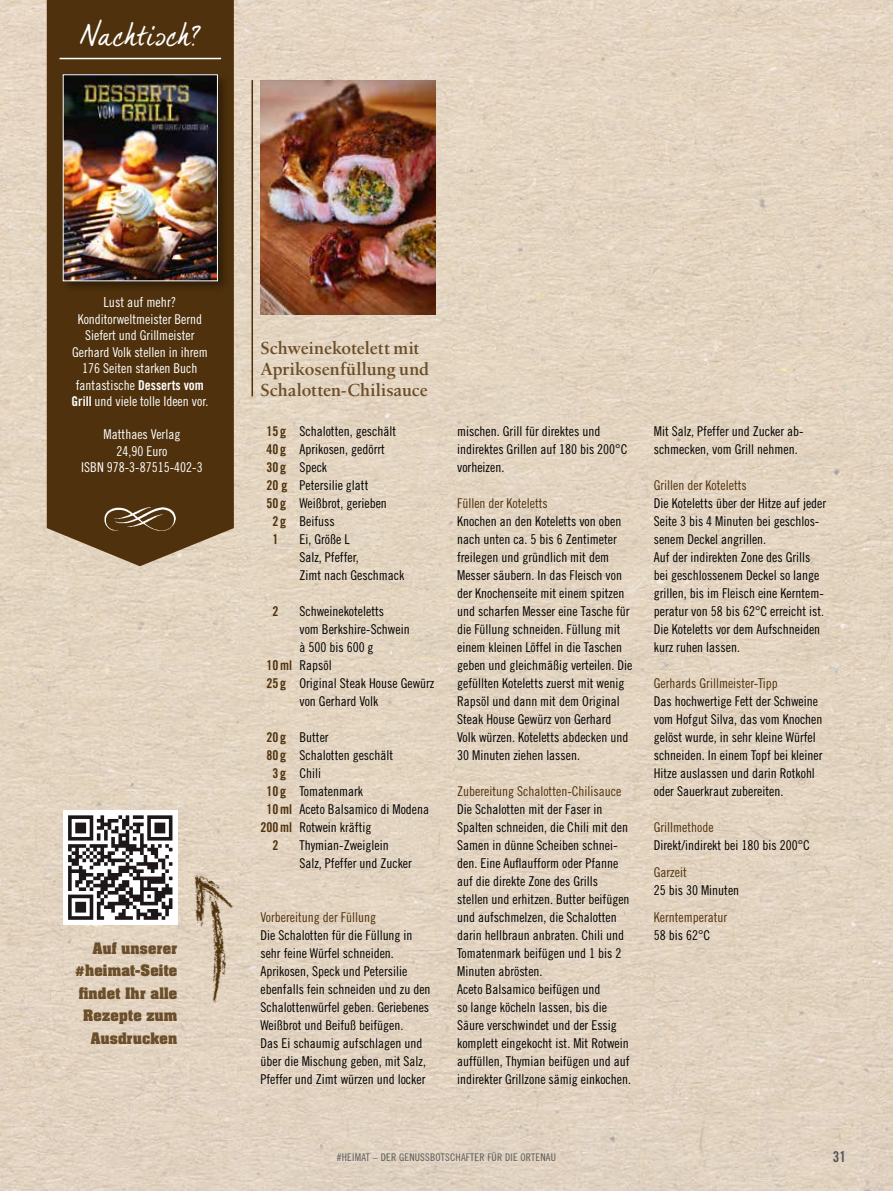
<style>
.page{position:relative;width:893px;height:1191px;background:#fff}
.page>*{position:absolute;margin:0;border:0;box-sizing:border-box;transform-origin:0 0}
.t1{font:30px "Dear Joe 5";letter-spacing:-.01em;color:#fff}
.t2{font:600 18px/21px "Birka";color:#6b4e2a}
.t3{font:15px "Trade Gothic Bold Cond Twenty";color:#575756}
.t4{font:13.8px "Trade Gothic Cond Eighteen";color:#fff}
.t5{font:13.5px/18px "Trade Gothic Cond Eighteen";color:#000}
.t6{font:13.5px/16.5px "Trade Gothic Cond Eighteen";color:#fff;text-align:center}
.t7{font:13.5px "Trade Gothic Cond Eighteen";color:#4f320d}
.t8{font:700 13.5px/22.5px "Aachen CE";letter-spacing:.015em;color:#6b4e2a;text-align:right}
.t9{font:13.5px "Trade Gothic Bold Cond Twenty";color:#4f320d}
.t10{font:10.5px "Trade Gothic Cond Eighteen";letter-spacing:.02em;color:#575756}
.s1{font-family:"Trade Gothic Bold Cond Twenty"}
.s2{font-family:"Trade Gothic Bold Cond Twenty";color:#4f320d}
</style>
<div class="page">
<img style="left:0;top:0;width:893px;height:1191px">
<img style="left:260px;top:80px;width:176px;height:234px">
<div style="left:63px;top:810px;width:115px;height:115px;background:#fff"></div>
<svg style="left:68px;top:815px;width:104px;height:104px"></svg>
<img style="left:127px;top:853px;width:173px;height:165px">
<div style="left:47px;top:0;width:187px;height:566px;background:#4f320d"></div>
<img style="left:98px;top:494px;width:84px;height:49px">
<hr style="left:60px;top:58px;width:161px;height:1px;background:#fff">
<hr style="left:251px;top:80px;width:2px;height:316px;background:#4f320d">
<div style="left:60px;top:72px;width:171px;height:222px;background:#000;opacity:.4"></div>
<img style="left:65px;top:76px;width:151px;height:203px">
<div style="left:63px;top:74px;width:155px;height:207px;border:1px solid #fff"></div>
<h1 class="t1" style="left:79px;top:17px;width:123px">Nachtisch?</h1>
<p class="t4" style="left:104px;top:294px;width:74px">Lust auf mehr?</p>
<p class="t6" style="left:71px;top:310px;width:138px">Konditorweltmeister Bernd<br>Siefert und Grillmeister<br>Gerhard Volk stellen in ihrem<br>176 Seiten starken Buch fantastische <span class="s1">Desserts vom<br>Grill</span> und viele tolle Ideen vor.</p>
<p class="t6" style="left:81px;top:426px;width:123px">Matthaes Verlag<br>24,90 Euro<br>ISBN 978-3-87515-402-3</p>
<p class="t8" style="left:75px;top:936px;width:103px">Auf unserer #heimat-Seite findet Ihr alle<br>Rezepte zum<br>Ausdrucken</p>
<h2 class="t2" style="left:260px;top:338px;width:170px">Schweinekotelett mit<br>Aprikosenfüllung und<br>Schalotten-Chilisauce</h2>
<p class="t5" style="left:266px;top:422px;width:131px"><span class="s2">15 g</span> Schalotten, geschält</p>
<p class="t5" style="left:266px;top:440px;width:120px"><span class="s2">40 g</span> Aprikosen, gedörrt</p>
<p class="t5" style="left:266px;top:458px;width:62px"><span class="s2">30 g</span> Speck</p>
<p class="t5" style="left:266px;top:476px;width:103px"><span class="s2">20 g</span> Petersilie glatt</p>
<p class="t5" style="left:266px;top:494px;width:122px"><span class="s2">50 g</span> Weißbrot, gerieben</p>
<p class="t5" style="left:272px;top:512px;width:64px"><span class="s2">2 g</span> Beifuss</p>
<p class="t9" style="left:272px;top:531px;width:7px">1</p>
<p class="t5" style="left:299px;top:530px;width:106px">Ei, Größe L<br>Salz, Pfeffer,<br>Zimt nach Geschmack</p>
<p class="t9" style="left:272px;top:603px;width:7px">2</p>
<p class="t5" style="left:299px;top:602px;width:86px">Schweinekoteletts</p>
<p class="t5" style="left:299px;top:620px;width:112px">vom Berkshire-Schwein</p>
<p class="t5" style="left:299px;top:638px;width:76px">à 500 bis 600 g</p>
<p class="t5" style="left:266px;top:656px;width:67px"><span class="s2">10ml</span> Rapsöl</p>
<p class="t5" style="left:266px;top:674px;width:169px"><span class="s2">25 g</span> Original Steak House Gewürz</p>
<p class="t5" style="left:299px;top:692px;width:80px">von Gerhard Volk</p>
<p class="t5" style="left:266px;top:728px;width:64px"><span class="s2">20 g</span> Butter</p>
<p class="t5" style="left:266px;top:746px;width:128px"><span class="s2">80 g</span> Schalotten geschält</p>
<p class="t5" style="left:272px;top:764px;width:50px"><span class="s2">3 g</span> Chili</p>
<p class="t5" style="left:266px;top:782px;width:98px"><span class="s2">10 g</span> Tomatenmark</p>
<p class="t5" style="left:266px;top:800px;width:164px"><span class="s2">10ml</span> Aceto Balsamico di Modena</p>
<p class="t5" style="left:260px;top:818px;width:112px"><span class="s2">200ml</span> Rotwein kräftig</p>
<p class="t9" style="left:272px;top:837px;width:7px">2</p>
<p class="t5" style="left:299px;top:836px;width:114px">Thymian-Zweiglein<br>Salz, Pfeffer und Zucker</p>
<p class="t7" style="left:260px;top:909px;width:117px">Vorbereitung der Füllung</p>
<p class="t5" style="left:260px;top:926px;width:172px">Die Schalotten für die Füllung in sehr feine Würfel schneiden.<br>Aprikosen, Speck und Petersilie ebenfalls fein schneiden und zu den Schalottenwürfel geben. Geriebenes Weißbrot und Beifuß beifügen.<br>Das Ei schaumig aufschlagen und über die Mischung geben, mit Salz, Pfeffer und Zimt würzen und locker</p>
<p class="t5" style="left:457px;top:422px;width:172px">mischen. Grill für direktes und indirektes Grillen auf 180 bis 200°C vorheizen.</p>
<p class="t7" style="left:457px;top:495px;width:92px">Füllen der Koteletts</p>
<p class="t5" style="left:457px;top:512px;width:177px">Knochen an den Koteletts von oben nach unten ca. 5 bis 6 Zentimeter freilegen und gründlich mit dem Messer säubern. In das Fleisch von der Knochenseite mit einem spitzen und scharfen Messer eine Tasche für die Füllung schneiden. Füllung mit einem kleinen Löffel in die Taschen geben und gleichmäßig verteilen. Die gefüllten Koteletts zuerst mit wenig Rapsöl und dann mit dem Original Steak House Gewürz von Gerhard Volk würzen. Koteletts abdecken und 30 Minuten ziehen lassen.</p>
<p class="t7" style="left:457px;top:783px;width:166px">Zubereitung Schalotten-Chilisauce</p>
<p class="t5" style="left:457px;top:800px;width:175px">Die Schalotten mit der Faser in Spalten schneiden, die Chili mit den Samen in dünne Scheiben schnei&shy;den. Eine Auflaufform oder Pfanne auf die direkte Zone des Grills stellen und erhitzen. Butter beifügen und aufschmelzen, die Schalotten darin hellbraun anbraten. Chili und Tomatenmark beifügen und 1 bis 2<br>Minuten abrösten.<br>Aceto Balsamico beifügen und<br>so lange köcheln lassen, bis die Säure verschwindet und der Essig komplett eingekocht ist. Mit Rotwein auffüllen, Thymian beifügen und auf indirekter Grillzone sämig einkochen.</p>
<p class="t5" style="left:654px;top:422px;width:151px">Mit Salz, Pfeffer und Zucker ab&shy;schmecken, vom Grill nehmen.</p>
<p class="t7" style="left:654px;top:477px;width:94px">Grillen der Koteletts</p>
<p class="t5" style="left:654px;top:494px;width:174px">Die Koteletts über der Hitze auf jeder<br>Seite 3 bis 4 Minuten bei geschlos&shy;senem Deckel angrillen.<br>Auf der indirekten Zone des Grills bei geschlossenem Deckel so lange grillen, bis im Fleisch eine Kerntem&shy;peratur von 58 bis 62°C erreicht ist.<br>Die Koteletts vor dem Aufschneiden kurz ruhen lassen.</p>
<p class="t7" style="left:654px;top:675px;width:125px">Gerhards Grillmeister-Tipp</p>
<p class="t5" style="left:654px;top:692px;width:170px">Das hochwertige Fett der Schweine vom Hofgut Silva, das vom Knochen gelöst wurde, in sehr kleine Würfel schneiden. In einem Topf bei kleiner Hitze auslassen und darin Rotkohl oder Sauerkraut zubereiten.</p>
<p class="t7" style="left:654px;top:819px;width:61px">Grillmethode</p>
<p class="t5" style="left:654px;top:836px;width:158px">Direkt/indirekt bei 180 bis 200°C</p>
<p class="t7" style="left:654px;top:864px;width:34px">Garzeit</p>
<p class="t5" style="left:654px;top:881px;width:87px">25 bis 30 Minuten</p>
<p class="t7" style="left:654px;top:909px;width:75px">Kerntemperatur</p>
<p class="t5" style="left:654px;top:926px;width:58px">58 bis 62°C</p>
<p class="t10" style="left:337px;top:1151px;width:221px">#HEIMAT – DER GENUSSBOTSCHAFTER FÜR DIE ORTENAU</p>
<p class="t3" style="left:833px;top:1147px;width:15px">31</p>
</div>
